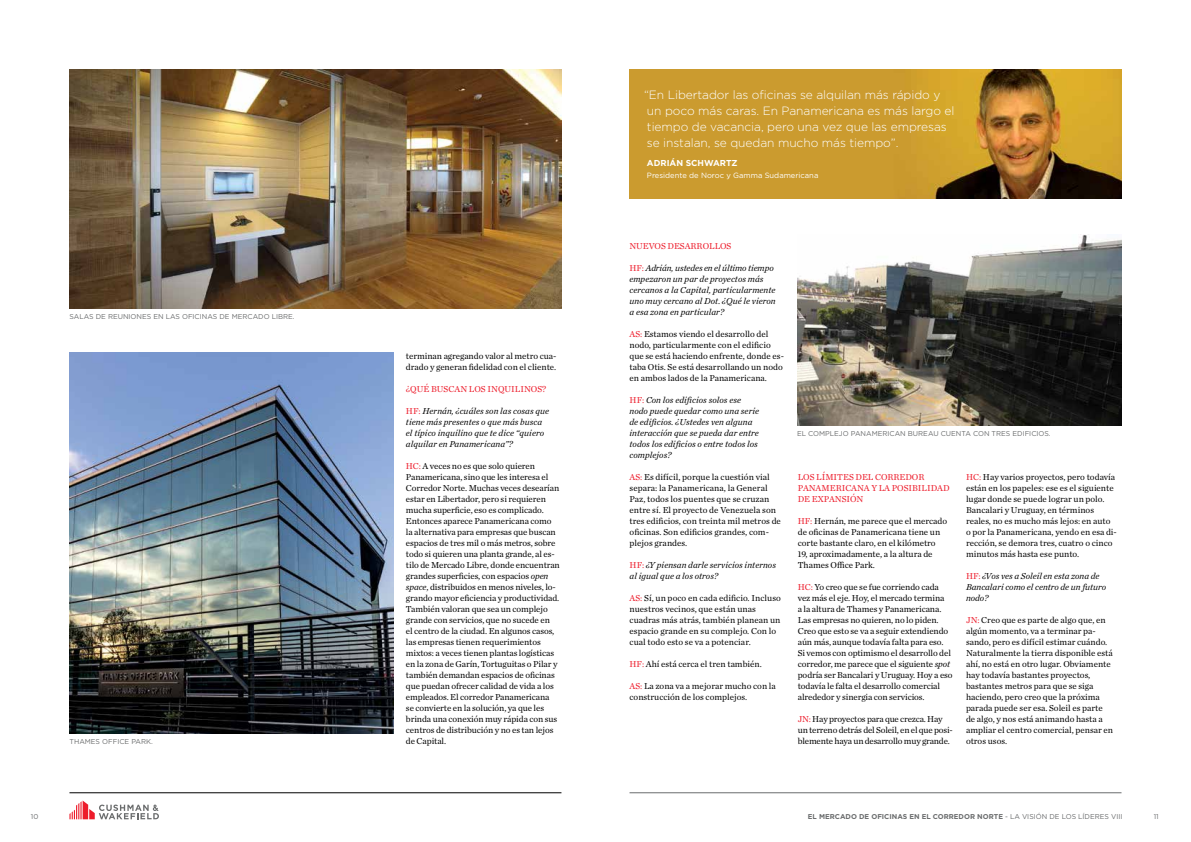
<style>
.page{position:relative;width:1191px;height:842px;background:#fff}
.page>*{position:absolute;margin:0;border:0;box-sizing:border-box;transform-origin:0 0}
.t1{font:300 12px/16px "Gotham";letter-spacing:-.005em;color:#fff}
.t2{font:9px/11px "Chronicle Text G1";letter-spacing:-.01em;color:#000}
.t3{font:italic 9px/11px "Chronicle Text G1";letter-spacing:.005em;color:#000}
.t4{font:9px/11px "Chronicle Text G1";color:#ed1c2b}
.t5{font:700 8.6px "Gotham";color:#fff}
.t6{font:7.6px "Gotham";color:#fff}
.t7{font:7px "Gotham";color:#6a6c6d}
.t8{font:700 7px "Gotham";color:#6a6c6d}
.s1{font-style:normal;color:#ed1c2b}
.s2{color:#ed1c2b}
.s3{font-style:italic}
.s4{font-weight:400}
</style>
<div class="page">
<hr style="left:629px;top:792px;width:492px;height:1px;background:#6a6c6d">
<hr style="left:69px;top:792px;width:492px;height:1px;background:#000">
<svg style="left:69px;top:800px;width:90px;height:19px"></svg>
<img style="left:797px;top:234px;width:324px;height:191px">
<img style="left:69px;top:352px;width:324px;height:381px">
<img style="left:69px;top:69px;width:492px;height:239px">
<img style="left:629px;top:69px;width:492px;height:129px">
<h1 class="t1" style="left:644px;top:87px;width:312px">“En Libertador las oficinas se alquilan más rápido y un poco más caras. En Panamericana es más largo el tiempo de vacancia, pero una vez que las empresas se instalan, se quedan mucho más tiempo”.</h1>
<p class="t5" style="left:647px;top:157px;width:92px">ADRIÁN SCHWARTZ</p>
<p class="t6" style="left:647px;top:171px;width:173px">PRESIDENTE DE NOROC Y GAMMA SUDAMERICANA</p>
<p class="t4" style="left:629px;top:240px;width:103px">NUEVOS DESARROLLOS</p>
<p class="t3" style="left:629px;top:262px;width:148px"><span class="s1">HF:</span> Adrián, ustedes en el último tiempo empezaron un par de proyectos más cercanos a la Capital, particularmente uno muy cercano al Dot. ¿Qué le vieron a esa zona en particular?</p>
<p class="t2" style="left:629px;top:328px;width:156px"><span class="s2">AS:</span> Estamos viendo el desarrollo del nodo, particularmente con el edificio que se está haciendo enfrente, donde es&shy;taba Otis. Se está desarrollando un nodo en ambos lados de la Panamericana.</p>
<p class="t3" style="left:629px;top:394px;width:131px"><span class="s1">HF:</span> Con los edificios solos ese nodo puede quedar como una serie de edificios. ¿Ustedes ven alguna interacción que se pueda dar entre todos los edificios o entre todos los complejos?</p>
<p class="t2" style="left:629px;top:471px;width:153px"><span class="s2">AS:</span> Es difícil, porque la cuestión vial separa: la Panamericana, la General Paz, todos los puentes que se cruzan entre sí. El proyecto de Venezuela son tres edificios, con treinta mil metros de oficinas. Son edificios grandes, com&shy;plejos grandes.</p>
<p class="t3" style="left:629px;top:559px;width:148px"><span class="s1">HF:</span> ¿Y piensan darle servicios internos al igual que a los otros?</p>
<p class="t2" style="left:629px;top:592px;width:153px"><span class="s2">AS:</span> Sí, un poco en cada edificio. Incluso nuestros vecinos, que están unas cuadras más atrás, también planean un espacio grande en su complejo. Con lo cual todo esto se va a potenciar.</p>
<p class="t2" style="left:629px;top:658px;width:134px"><span class="s2">HF:</span> Ahí está cerca el tren también.</p>
<p class="t2" style="left:629px;top:680px;width:148px"><span class="s2">AS:</span> La zona va a mejorar mucho con la construcción de los complejos.</p>
<p class="t7" style="left:69px;top:312px;width:227px">SALAS DE REUNIONES EN LAS OFICINAS DE M ERCADO LIBRE.</p>
<p class="t2" style="left:406px;top:350px;width:152px">terminan agregando valor al metro cua&shy;drado y generan fidelidad con el cliente.</p>
<p class="t4" style="left:406px;top:383px;width:142px">¿QUÉ BUSCAN LOS INQUILINOS?</p>
<p class="t3" style="left:406px;top:405px;width:145px"><span class="s1">HF:</span> Hernán, ¿cuáles son las cosas que tiene más presentes o que más busca el típico inquilino que te dice “quiero alquilar en Panamericana”?</p>
<p class="t2" style="left:406px;top:460px;width:155px"><span class="s2">HC:</span> A veces no es que solo quieren Panamericana, sino que les interesa el Corredor Norte. Muchas veces desearían estar en Libertador, pero si requieren mucha superficie, eso es complicado.<br>Entonces aparece Panamericana como la alternativa para empresas que buscan espacios de tres mil o más metros, sobre todo si quieren una planta grande, al es&shy;tilo de Mercado Libre, donde encuentran grandes superficies, con espacios <span class="s3">open space</span>, distribuidos en menos niveles, lo&shy;grando mayor eficiencia y productividad.<br>También valoran que sea un complejo grande con servicios, que no sucede en<br>el centro de la ciudad. En algunos casos, las empresas tienen requerimientos mixtos: a veces tienen plantas logísticas en la zona de Garín, Tortuguitas o Pilar y también demandan espacios de oficinas que puedan ofrecer calidad de vida a los empleados. El corredor Panamericana<br>se convierte en la solución, ya que les brinda una conexión muy rápida con sus centros de distribución y no es tan lejos de Capital.</p>
<p class="t7" style="left:797px;top:429px;width:255px">EL COMPLEJO PANAMERICAN BUREAU CUENTA CON TRES EDIFICIOS.</p>
<p class="t4" style="left:797px;top:471px;width:153px">LOS LÍMITES DEL CORREDOR<br>PANAMERICANA Y LA POSIBILIDAD<br>DE EXPANSIÓN</p>
<p class="t2" style="left:797px;top:515px;width:151px"><span class="s2">HF:</span> Hernán, me parece que el mercado de oficinas de Panamericana tiene un corte bastante claro, en el kilómetro 19, aproximadamente, a la altura de Thames Office Park.</p>
<p class="t2" style="left:797px;top:581px;width:156px"><span class="s2">HC:</span> Yo creo que se fue corriendo cada vez más el eje. Hoy, el mercado termina<br>a la altura de Thames y Panamericana.<br>Las empresas no quieren, no lo piden.<br>Creo que esto se va a seguir extendiendo aún más, aunque todavía falta para eso.<br>Si vemos con optimismo el desarrollo del corredor, me parece que el siguiente <span class="s3">spot </span>podría ser Bancalari y Uruguay. Hoy a eso todavía le falta el desarrollo comercial alrededor y sinergia con servicios.</p>
<p class="t2" style="left:797px;top:713px;width:157px"><span class="s2">JN:</span> Hay proyectos para que crezca. Hay un terreno detrás del Soleil, en el que posi&shy;blemente haya un desarrollo muy grande.</p>
<p class="t2" style="left:966px;top:471px;width:152px"><span class="s2">HC:</span> Hay varios proyectos, pero todavía están en los papeles: ese es el siguiente lugar donde se puede lograr un polo.<br>Bancalari y Uruguay, en términos reales, no es mucho más lejos: en auto o por la Panamericana, yendo en esa di&shy;rección, se demora tres, cuatro o cinco minutos más hasta ese punto.</p>
<p class="t3" style="left:966px;top:570px;width:142px"><span class="s1">HF:</span> ¿Vos ves a Soleil en esta zona de<br>Bancalari como el centro de un futuro nodo?</p>
<p class="t2" style="left:966px;top:614px;width:149px"><span class="s2">JN:</span> Creo que es parte de algo que, en algún momento, va a terminar pa&shy;sando, pero es difícil estimar cuándo.<br>Naturalmente la tierra disponible está ahí, no está en otro lugar. Obviamente hay todavía bastantes proyectos, bastantes metros para que se siga haciendo, pero creo que la próxima parada puede ser esa. Soleil es parte de algo, y nos está animando hasta a ampliar el centro comercial, pensar en</p>
<p class="t7" style="left:69px;top:737px;width:85px">THAMES OFFICE PARK.</p>
<p class="t2" style="left:966px;top:735px;width:43px">otros usos.</p>
<p class="t7" style="left:31px;top:812px;width:9px">10</p>
<p class="t8" style="left:808px;top:812px;width:316px">EL MERCADO DE OFICINAS EN EL CORREDOR NORTE <span class="s4">- LA VISIÓN DE LOS LÍDERES VIII</span></p>
<p class="t7" style="left:1153px;top:812px;width:7px">11</p>
</div>
